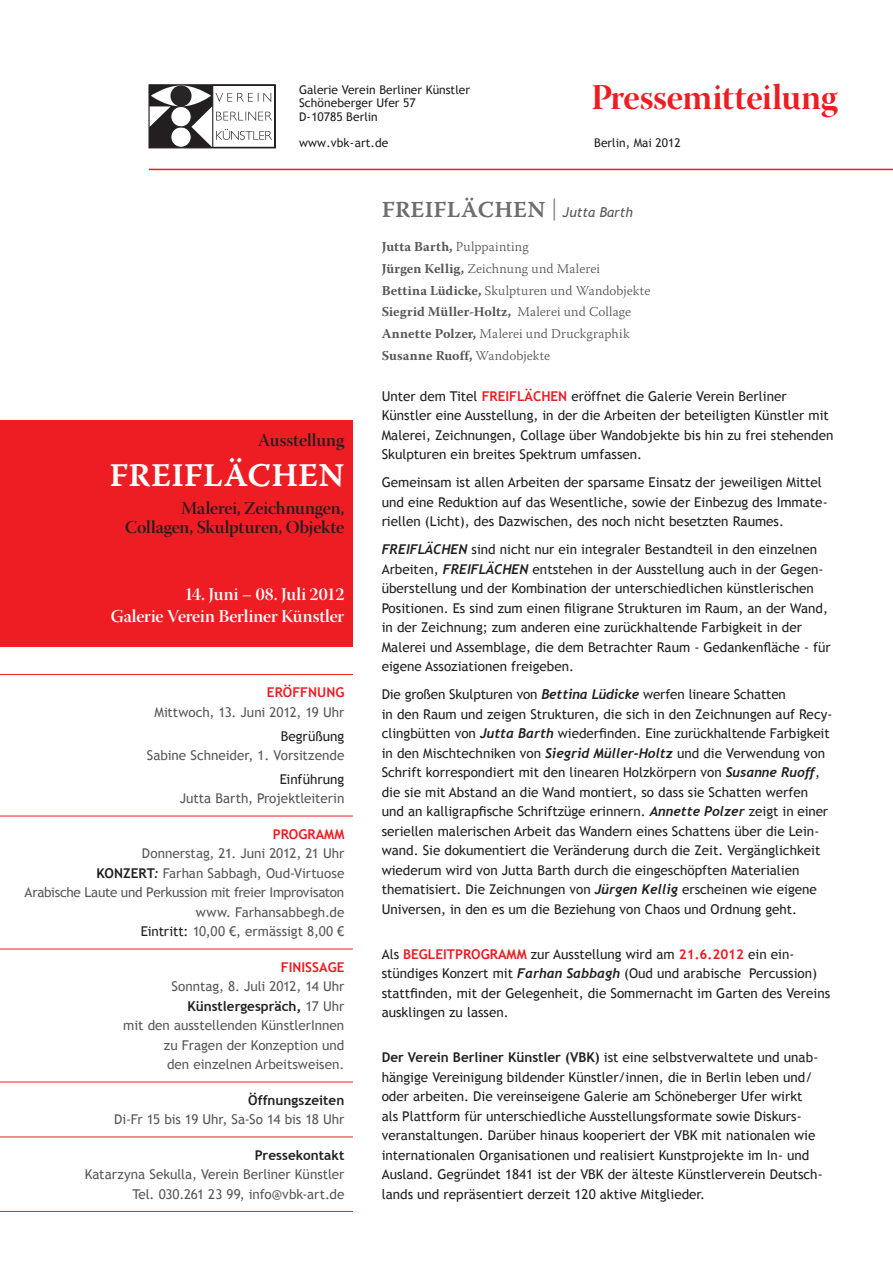
<style>
.page{position:relative;width:893px;height:1263px;background:#fff}
.page>*{position:absolute;margin:0;border:0;box-sizing:border-box;transform-origin:0 0}
.t1{font:36px "Warnock Pro Bold Disp";letter-spacing:-.01em;color:#ee1d23}
.Inhalt{font:33px "Warnock Pro Semibold Capt";letter-spacing:.005em;color:#fff}
.Absatz_nach_Überschr{font:22.8px "Warnock Pro Semibold Capt";letter-spacing:.005em;color:#6c6d70}
.Inhalt-2{font:18px/19.5px "Warnock Pro Semibold Disp";letter-spacing:-.005em;color:#231f20;text-align:right}
.Inhalt-3{font:18px/21.8px "Warnock Pro Semibold Disp";letter-spacing:-.01em;color:#fff;text-align:right}
.t2{font:13.5px/19.5px "Trebuchet MS";color:#231f20}
.Inhalt-4{font:13.5px/19.5px "Trebuchet MS";color:#57585a;text-align:right}
.Absatz_nach_Überschr-2{font:300 13.5px/21.8px "Warnock Pro";letter-spacing:.005em;color:#57585a}
.Inhalt-5{font:12px/13.6px "Trebuchet MS";color:#231f20}
.s1{font-weight:700;color:#ee1d23}
.s2{color:#231f20}
.s3{font-weight:700;color:#231f20}
.s4{font-family:"Trebuchet";font-weight:700;font-style:italic;color:#231f20}
.s5{font-family:"Warnock Pro Disp"}
.s6{font-family:"Trebuchet MS";font-style:italic;font-size:13.5px;color:#57585a}
.s7{font-weight:700}
.s8{font-family:"Trebuchet";font-weight:700;font-style:italic}
</style>
<div class="page">
<hr style="left:0;top:674px;width:353px;height:1px;background:#ee1d23">
<hr style="left:0;top:816px;width:353px;height:1px;background:#ee1d23">
<hr style="left:0;top:949px;width:353px;height:1px;background:#ee1d23">
<hr style="left:0;top:1081px;width:353px;height:1px;background:#ee1d23">
<hr style="left:0;top:1136px;width:353px;height:1px;background:#ee1d23">
<hr style="left:0;top:1211px;width:353px;height:1px;background:#ee1d23">
<div style="left:0;top:420px;width:353px;height:227px;background:#ee1d23"></div>
<hr style="left:149px;top:169px;width:744px;height:1px;background:#ee1d23">
<svg style="left:149px;top:85px;width:126px;height:63px"></svg>
<p class="Inhalt-5" style="left:299px;top:83px;width:172px">Galerie Verein Berliner Künstler<br>Schöneberger Ufer 57<br>D-10785 Berlin</p>
<p class="Inhalt-5" style="left:299px;top:136px;width:91px">www.vbk-art.de</p>
<p class="t1" style="left:591px;top:76px;width:248px">Pressemitteilung</p>
<p class="Inhalt-5" style="left:594px;top:136px;width:88px">Berlin, Mai 2012</p>
<p class="Inhalt-2" style="left:258px;top:430px;width:88px">Ausstellung</p>
<p class="Inhalt" style="left:110px;top:455px;width:236px">FREIFLÄCHEN</p>
<p class="Inhalt-2" style="left:125px;top:498px;width:221px">Malerei, Zeichnungen,<br>Collagen, Skulpturen, Objekte</p>
<p class="Inhalt-3" style="left:111px;top:583px;width:235px">14. Juni – 08. Juli 2012<br>Galerie Verein Berliner Künstler</p>
<p class="Inhalt-4" style="left:154px;top:683px;width:191px"><span class="s1">ERÖFFNUNG<br></span>Mittwoch, 13. Juni 2012, 19 Uhr</p>
<p class="Inhalt-4" style="left:147px;top:726px;width:199px"><span class="s2">Begrüßung<br></span>Sabine Schneider, 1. Vorsitzende</p>
<p class="Inhalt-4" style="left:180px;top:769px;width:166px"><span class="s2">Einführung<br></span>Jutta Barth, Projektleiterin</p>
<p class="Inhalt-4" style="left:25px;top:824px;width:321px"><span class="s1">PROGRAMM<br></span>Donnerstag, 21. Juni 2012, 21 Uhr<br><span class="s3">KONZERT</span><span class="s4">:</span> Farhan Sabbagh, Oud-Virtuose<br>Arabische Laute und Perkussion mit freier Improvisaton www. Farhansabbegh.de<br><span class="s2">Eintritt:</span> 10,00 €, ermässigt 8,00 €</p>
<p class="Inhalt-4" style="left:123px;top:957px;width:223px"><span class="s1">FINISSAGE<br></span>Sonntag, 8. Juli 2012, 14 Uhr<br><span class="s3">Künstlergespräch,</span> 17 Uhr<br>mit den ausstellenden KünstlerInnen zu Fragen der Konzeption und<br>den einzelnen Arbeitsweisen.</p>
<p class="Inhalt-4" style="left:114px;top:1090px;width:232px"><span class="s3">Öffnungszeiten<br></span>Di-Fr 15 bis 19 Uhr, Sa-So 14 bis 18 Uhr</p>
<p class="Inhalt-4" style="left:85px;top:1145px;width:261px"><span class="s3">Pressekontakt<br></span>Katarzyna Sekulla, Verein Berliner Künstler<br>Tel. 030.261 23 99, info@vbk-art.de</p>
<p class="Absatz_nach_Überschr" style="left:382px;top:195px;width:253px">FREIFLÄCHEN <span class="s5">|</span> <span class="s6">Jutta Barth</span></p>
<p class="Absatz_nach_Überschr-2" style="left:382px;top:236px;width:270px"><span class="s7">Jutta Barth,</span> Pulppainting<br><span class="s7">Jürgen Kellig,</span> Zeichnung und Malerei<br><span class="s7">Bettina Lüdicke,</span> Skulpturen und Wandobjekte <span class="s7">Siegrid Müller-Holtz,</span> Malerei und Collage <span class="s7">Annette Polzer,</span> Malerei und Druckgraphik <span class="s7">Susanne Ruoff,</span> Wandobjekte</p>
<p class="t2" style="left:382px;top:386px;width:453px">Unter dem Titel <span class="s1">FREIFLÄCHEN</span> eröffnet die Galerie Verein Berliner Künstler eine Ausstellung, in der die Arbeiten der beteiligten Künstler mit Malerei, Zeichnungen, Collage über Wandobjekte bis hin zu frei stehenden Skulpturen ein breites Spektrum umfassen.</p>
<p class="t2" style="left:382px;top:473px;width:447px">Gemeinsam ist allen Arbeiten der sparsame Einsatz der jeweiligen Mittel und eine Reduktion auf das Wesentliche, sowie der Einbezug des Immate&shy;riellen (Licht), des Dazwischen, des noch nicht besetzten Raumes.</p>
<p class="t2" style="left:382px;top:540px;width:450px"><span class="s8">FREIFLÄCHEN</span> sind nicht nur ein integraler Bestandteil in den einzelnen Arbeiten, <span class="s8">FREIFLÄCHEN</span> entstehen in der Ausstellung auch in der Gegen&shy;überstellung und der Kombination der unterschiedlichen künstlerischen Positionen. Es sind zum einen filigrane Strukturen im Raum, an der Wand, in der Zeichnung; zum anderen eine zurückhaltende Farbigkeit in der Malerei und Assemblage, die dem Betrachter Raum - Gedankenfläche - für eigene Assoziationen freigeben.</p>
<p class="t2" style="left:382px;top:685px;width:452px">Die großen Skulpturen von <span class="s8">Bettina Lüdicke</span> werfen lineare Schatten<br>in den Raum und zeigen Strukturen, die sich in den Zeichnungen auf Recy&shy;clingbütten von <span class="s8">Jutta Barth</span> wiederfinden. Eine zurückhaltende Farbigkeit in den Mischtechniken von <span class="s8">Siegrid Müller-Holtz</span> und die Verwendung von Schrift korrespondiert mit den linearen Holzkörpern von <span class="s8">Susanne Ruoff</span>, die sie mit Abstand an die Wand montiert, so dass sie Schatten werfen und an kalligrapfische Schriftzüge erinnern. <span class="s8">Annette Polzer</span> zeigt in einer seriellen malerischen Arbeit das Wandern eines Schattens über die Lein&shy;wand. Sie dokumentiert die Veränderung durch die Zeit. Vergänglichkeit wiederum wird von Jutta Barth durch die eingeschöpften Materialien thematisiert. Die Zeichnungen von <span class="s8">Jürgen Kellig</span> erscheinen wie eigene Universen, in den es um die Beziehung von Chaos und Ordnung geht.</p>
<p class="t2" style="left:382px;top:944px;width:450px">Als <span class="s1">BEGLEITPROGRAMM</span> zur Ausstellung wird am <span class="s1">21.6.2012</span> ein ein&shy;stündiges Konzert mit <span class="s8">Farhan Sabbagh</span> (Oud und arabische Percussion) stattfinden, mit der Gelegenheit, die Sommernacht im Garten des Vereins ausklingen zu lassen.</p>
<p class="t2" style="left:382px;top:1048px;width:442px"><span class="s7">Der Verein Berliner Künstler (VBK)</span> ist eine selbstverwaltete und unab&shy;hängige Vereinigung bildender Künstler/innen, die in Berlin leben und/ oder arbeiten. Die vereinseigene Galerie am Schöneberger Ufer wirkt<br>als Plattform für unterschiedliche Ausstellungsformate sowie Diskurs&shy;veranstaltungen. Darüber hinaus kooperiert der VBK mit nationalen wie internationalen Organisationen und realisiert Kunstprojekte im In- und Ausland. Gegründet 1841 ist der VBK der älteste Künstlerverein Deutsch&shy;lands und repräsentiert derzeit 120 aktive Mitglieder.</p>
</div>
